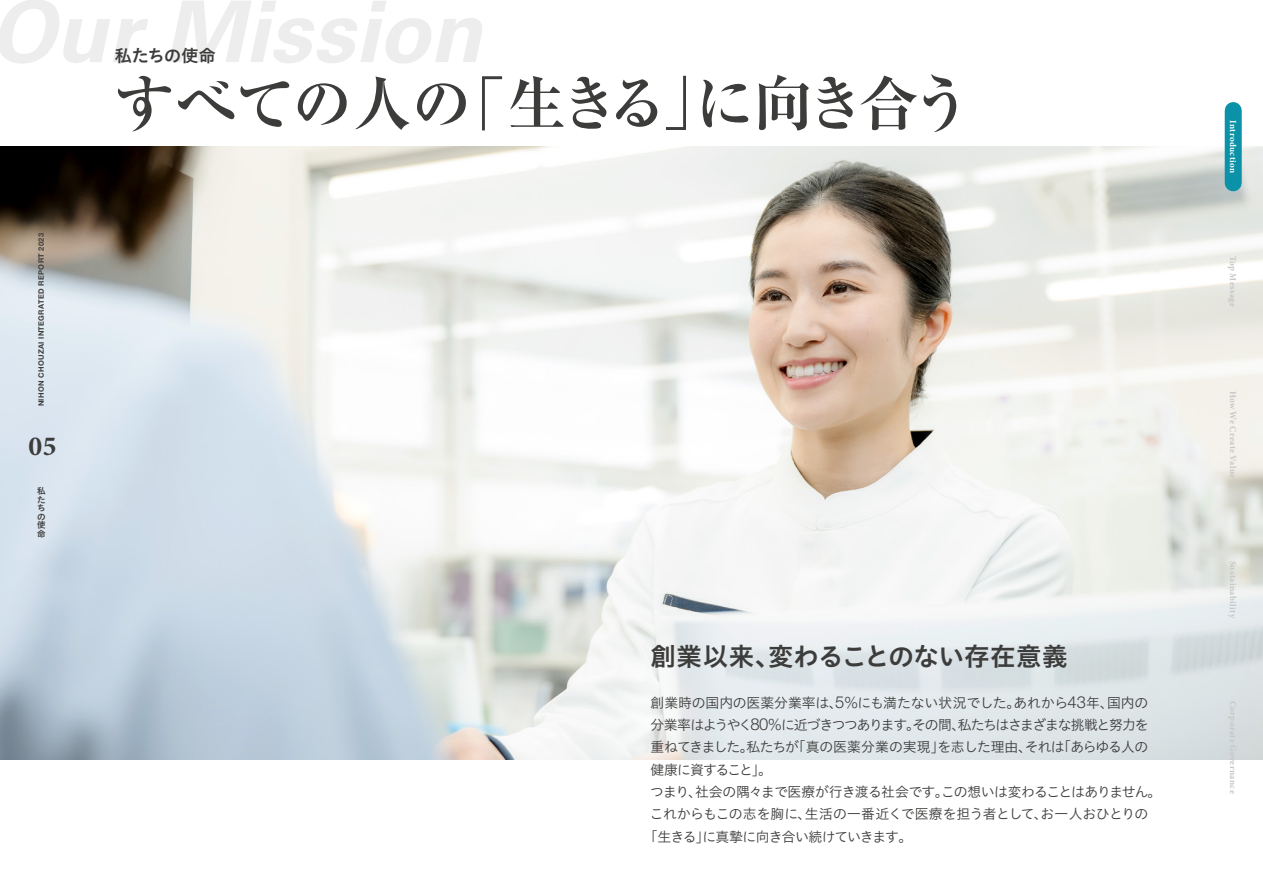
<style>
.page{position:relative;width:1263px;height:893px;background:#fff}
.page>*{position:absolute;margin:0;border:0;box-sizing:border-box;transform-origin:0 0}
.t1{font:700 59.55px "Ryumin Pr 6 N";letter-spacing:-.035em;color:#3c3c3b}
.t2{font:700 27.6px "Minion Pro";color:#3c3c3b}
.t3{font:25.5px "Hiragino UD Sans Std W6";letter-spacing:.005em;color:#3c3c3b}
.t4{font:16.95px "Hiragino UD Sans Std W6";letter-spacing:-.005em;color:#3c3c3b}
.t5{font:13.8px "Hiragino UD Sans Std W3";letter-spacing:-.05em;color:#3c3c3b}
.t6{font:13.8px "Hiragino UD Sans Std W3";letter-spacing:-.005em;color:#3c3c3b}
.t7{font:13.8px "Hiragino UD Sans Std W3";letter-spacing:-.09em;color:#3c3c3b}
.t8{font:13.8px "Hiragino UD Sans Std W3";letter-spacing:-.07em;color:#3c3c3b}
.t9{font:700 9px "Minion Pro";letter-spacing:.035em;color:#c6c6c6}
.t10{font:700 9px "Minion Pro";letter-spacing:.035em;color:#fff}
.t11{font:8.55px/8.6px "Hiragino UD Sans Std W6";color:#3c3c3b;text-align:justify}
.t12{font:700 7.5px "Helvetica Neue LT Std";letter-spacing:.05em;color:#3c3c3b}
.s1{font-family:"Helvetica Neue LT Std";font-weight:300;font-size:16.65px}
.s2{font-family:"Helvetica Neue LT Std";font-weight:300;font-size:15.9px}
</style>
<div class="page">
<img style="left:0;top:147px;width:1263px;height:612px">
<div style="left:1225px;top:111px;width:17px;height:72px;background:#0b92a9"></div>
<p class="t12" style="left:37px;top:406px;width:175px;rotate:-90deg">NIHON CHOUZAI INTEGRATED REPORT 2023</p>
<h2 class="t2" style="left:28px;top:427px;width:30px">05</h2>
<p class="t11" style="left:37px;top:486px;width:10px">私たちの使命</p>
<p class="t4" style="left:115px;top:42px;width:102px">私たちの使命</p>
<h1 class="t1" style="left:115px;top:56px;width:859px">すべての人の「生きる」に向き合う</h1>
<h3 class="t3" style="left:651px;top:637px;width:418px">創業以来、変わることのない存在意義</h3>
<p class="t6" style="left:651px;top:692px;width:499px">創業時の国内の医薬分業率は、<span class="s1">5</span><span class="s2">%</span>にも満たない状況でした。あれから<span class="s1">43</span>年、国内の</p>
<p class="t7" style="left:651px;top:714px;width:499px">分業率はようやく<span class="s1">80</span><span class="s2">%</span>に近づきつつあります。その間、私たちはさまざまな挑戦と努力を</p>
<p class="t5" style="left:651px;top:737px;width:499px">重ねてきました。私たちが「真の医薬分業の実現」を志した理由、それは「あらゆる人の</p>
<p class="t8" style="left:651px;top:759px;width:123px">健康に資すること」。</p>
<p class="t5" style="left:650px;top:781px;width:513px">つまり、社会の隅々まで医療が行き渡る社会です。この想いは変わることはありません。</p>
<p class="t6" style="left:650px;top:803px;width:500px">これからもこの志を胸に、生活の一番近くで医療を担う者として、お一人おひとりの</p>
<p class="t5" style="left:644px;top:826px;width:270px">「生きる」に真摯に向き合い続けていきます。</p>
<p class="t10" style="left:1239px;top:120px;width:55px;rotate:90deg">Introduction</p>
<p class="t9" style="left:1239px;top:256px;width:53px;rotate:90deg">Top Message</p>
<p class="t9" style="left:1239px;top:391px;width:89px;rotate:90deg">How We Create Value</p>
<p class="t9" style="left:1239px;top:560px;width:59px;rotate:90deg">Sustainability</p>
<p class="t9" style="left:1239px;top:701px;width:94px;rotate:90deg">Corporate Governance</p>
</div>
